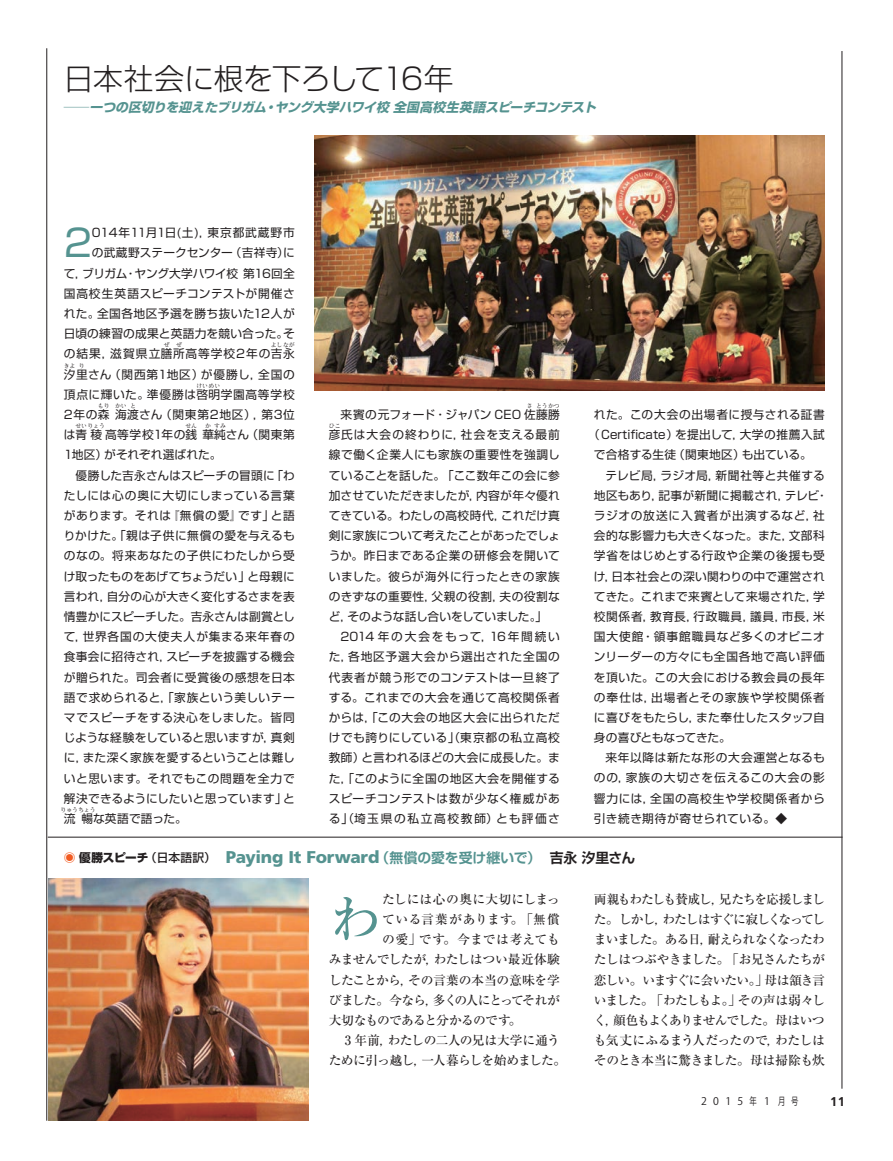
<style>
.page{position:relative;width:893px;height:1161px;background:#fff}
.page>*{position:absolute;margin:0;border:0;box-sizing:border-box;transform-origin:0 0}
.t1{font:500 53.1px "Ryumin Pro";color:#559390}
.t2{font:37.35px "Shin Go Pro";color:#559390}
.t3{font:300 29.7px "Shin Go Pro";letter-spacing:-.015em;color:#231f20}
.t4{font:900 16.95px "Frutigerlds Lat";letter-spacing:-.01em;color:#559390}
.t5{font:500 12.75px/20.2px "Ryumin Pro";letter-spacing:-.04em;color:#231f20;text-align:justify}
.t6{font:italic 700 12.75px "Shin Go Pro";color:#559390;scale:2 1}
.t7{font:500 12.75px "Ryumin Pro";letter-spacing:-.1em;color:#231f20}
.t8{font:500 12.75px "Ryumin Pro";letter-spacing:.005em;color:#231f20}
.t9{font:500 12.75px "Ryumin Pro";letter-spacing:.045em;color:#231f20}
.t10{font:500 12.75px "Ryumin Pro";letter-spacing:.01em;color:#231f20}
.t11{font:700 12.75px "Frutigerlds Lat";color:#231f20}
.t12{font:11.7px/20.2px "Shin Go Pro";letter-spacing:.035em;color:#231f20;text-align:justify}
.t13{font:11.7px "Shin Go Pro";letter-spacing:.015em;color:#231f20}
.t14{font:11.7px "Shin Go Pro";letter-spacing:.055em;color:#231f20}
.t15{font:11.7px "Shin Go Pro";letter-spacing:.01em;color:#231f20}
.t16{font:11.7px "Shin Go Pro";letter-spacing:.075em;color:#231f20}
.t17{font:11.7px "Shin Go Pro";letter-spacing:.005em;color:#231f20}
.t18{font:11.7px "Shin Go Pro";letter-spacing:.065em;color:#231f20}
.t19{font:11.7px "Shin Go Pro";color:#231f20}
.t20{font:11.7px "Shin Go Pro";letter-spacing:-.005em;color:#231f20}
.t21{font:11.7px "Shin Go Pro";letter-spacing:.07em;color:#231f20}
.t22{font:11.7px "Shin Go Pro";letter-spacing:.06em;color:#231f20}
.t23{font:11.7px "Shin Go Pro";letter-spacing:.08em;color:#231f20}
.t24{font:11.7px "Shin Go Pro";letter-spacing:-.025em;color:#231f20}
.t25{font:10.5px "Koz Go Pro";letter-spacing:.6em;color:#231f20}
.t26{font:5.85px "Ryumin Pro";color:#231f20}
.s1{font-family:"Shin Go Pro";font-weight:800;font-size:11.7px;color:#f25b21}
.s2{font-family:"Shin Go Pro";font-weight:800;font-size:11.7px;color:#231f20}
.s3{font-family:"Shin Go Pro";font-weight:500;font-size:11.7px;color:#231f20}
.s4{font-family:"Shin Go Pro De";font-weight:700;font-size:13.8px}
.s5{font-family:"Shin Go Pro De";font-weight:700;font-size:13.8px;color:#231f20}
</style>
<div class="page">
<hr style="left:842px;top:51px;width:1px;height:1038px;background:#231f20">
<hr style="left:47px;top:48px;width:1px;height:1072px;background:#231f20">
<hr style="left:48px;top:837px;width:794px;height:1px;background:#231f20">
<img style="left:315px;top:135px;width:510px;height:255px">
<img style="left:49px;top:878px;width:260px;height:242px">
<h3 class="t3" style="left:64px;top:54px;width:391px">日本社会に根を下ろして16年</h3>
<p class="t6" style="left:63px;top:97px;width:270px">─ 一つの区切りを迎えたブリガム・ヤング大学ハワイ校 全国高校生英語スピーチコンテスト</p>
<p class="t12" style="left:64px;top:221px;width:233px;text-align:right">014年11月1日(土)，東京都武蔵野市<br>の武蔵野ステークセンター（吉祥寺）に<br>て，ブリガム・ヤング大学ハワイ校 第16回全国高校生英語スピーチコンテストが開催された。全国各地区予選を勝ち抜いた12人が日頃の練習の成果と英語力を競い合った。その結果，滋賀県立膳所高等学校2年の吉永</p>
<h2 class="t2" style="left:64px;top:212px;width:30px">2</h2>
<p class="t26" style="left:164px;top:341px;width:7px">ぜ</p>
<p class="t26" style="left:176px;top:341px;width:7px">ぜ</p>
<p class="t26" style="left:271px;top:341px;width:26px">よしなが</p>
<p class="t14" style="left:64px;top:364px;width:233px">汐里さん（関西第1地区）が優勝し，全国の</p>
<p class="t26" style="left:64px;top:361px;width:13px">きよ</p>
<p class="t26" style="left:79px;top:361px;width:7px">り</p>
<p class="t14" style="left:64px;top:385px;width:233px">頂点に輝いた。準優勝は啓明学園高等学校</p>
<p class="t26" style="left:196px;top:381px;width:25px">けいめい</p>
<p class="t26" style="left:115px;top:401px;width:13px">かい</p>
<p class="t26" style="left:130px;top:401px;width:7px">と</p>
<p class="t12" style="left:64px;top:423px;width:233px">は青稜高等学校1年の銭華純さん（関東第</p>
<p class="t26" style="left:98px;top:401px;width:13px">もり</p>
<p class="t12" style="left:115px;top:403px;width:181px">海渡さん（関東第2地区），第3位</p>
<p class="t12" style="left:64px;top:403px;width:47px">2年の森</p>
<p class="t26" style="left:75px;top:421px;width:31px">せいりょう</p>
<p class="t26" style="left:185px;top:421px;width:13px">せん</p>
<p class="t26" style="left:205px;top:421px;width:7px">か</p>
<p class="t26" style="left:214px;top:421px;width:13px">すみ</p>
<p class="t15" style="left:64px;top:445px;width:159px">1地区）がそれぞれ選ばれた。</p>
<p class="t15" style="left:75px;top:465px;width:221px">優勝した吉永さんはスピーチの冒頭に「わ</p>
<p class="t14" style="left:64px;top:486px;width:233px">たしには心の奥に大切にしまっている言葉</p>
<p class="t18" style="left:64px;top:506px;width:233px">があります。それは『無償の愛』です」と語</p>
<p class="t12" style="left:64px;top:524px;width:233px">りかけた。「親は子供に無償の愛を与えるも</p>
<p class="t12" style="left:64px;top:544px;width:233px">のなの。将来あなたの子供にわたしから受</p>
<p class="t17" style="left:64px;top:566px;width:233px">け取ったものをあげてちょうだい」と母親に</p>
<p class="t13" style="left:64px;top:587px;width:233px">言われ，自分の心が大きく変化するさまを表</p>
<p class="t19" style="left:64px;top:607px;width:233px">情豊かにスピーチした。吉永さんは副賞とし</p>
<p class="t16" style="left:64px;top:627px;width:233px">て，世界各国の大使夫人が集まる来年春の</p>
<p class="t13" style="left:64px;top:647px;width:233px">食事会に招待され，スピーチを披露する機会</p>
<p class="t12" style="left:64px;top:665px;width:233px">が贈られた。司会者に受賞後の感想を日本</p>
<p class="t12" style="left:64px;top:686px;width:233px">語で求められると，「家族という美しいテー</p>
<p class="t12" style="left:64px;top:706px;width:233px">マでスピーチをする決心をしました。皆同</p>
<p class="t13" style="left:64px;top:728px;width:233px">じような経験をしていると思いますが，真剣</p>
<p class="t20" style="left:64px;top:748px;width:233px">に，また深く家族を愛するということは難し</p>
<p class="t12" style="left:64px;top:766px;width:233px">いと思います。それでもこの問題を全力で</p>
<p class="t12" style="left:64px;top:787px;width:233px">解決できるようにしたいと思っています」と</p>
<p class="t12" style="left:64px;top:807px;width:13px">流</p>
<p class="t26" style="left:61px;top:805px;width:37px">りゅうちょう</p>
<p class="t12" style="left:81px;top:807px;width:107px">暢な英語で語った。</p>
<p class="t26" style="left:527px;top:401px;width:7px">さ</p>
<p class="t26" style="left:536px;top:401px;width:25px">とうかつ</p>
<p class="t16" style="left:329px;top:425px;width:233px">彦氏は大会の終わりに，社会を支える最前</p>
<p class="t15" style="left:341px;top:405px;width:221px">来賓の元フォード・ジャパン CEO 佐藤勝</p>
<p class="t26" style="left:329px;top:421px;width:13px">ひこ</p>
<p class="t12" style="left:329px;top:443px;width:233px">線で働く企業人にも家族の重要性を強調していることを話した。「ここ数年この会に参加させていただきましたが，内容が年々優れてきている。わたしの高校時代，これだけ真剣に家族について考えたことがあったでしょうか。昨日まである企業の研修会を開いていました。彼らが海外に行ったときの家族のきずなの重要性，父親の役割，夫の役割など，そのような話し合いをしていました。」</p>
<p class="t12" style="left:329px;top:625px;width:233px;text-indent:12px">2014 年の大会をもって，16年間続いた，各地区予選大会から選出された全国の代表者が競う形でのコンテストは一旦終了する。これまでの大会を通じて高校関係者からは，「この大会の地区大会に出られただけでも誇りにしている」（東京都の私立高校教師）と言われるほどの大会に成長した。また，「このように全国の地区大会を開催するスピーチコンテストは数が少なく権威がある」（埼玉県の私立高校教師）とも評価さ</p>
<p class="t12" style="left:594px;top:403px;width:233px">れた。この大会の出場者に授与される証書</p>
<p class="t15" style="left:588px;top:425px;width:238px">（Certificate）を提出して，大学の推薦入試</p>
<p class="t15" style="left:594px;top:445px;width:219px">で合格する生徒（関東地区）も出ている。</p>
<p class="t12" style="left:606px;top:463px;width:221px">テレビ局，ラジオ局，新聞社等と共催する</p>
<p class="t17" style="left:594px;top:486px;width:235px">地区もあり，記事が新聞に掲載され，テレビ・</p>
<p class="t21" style="left:594px;top:506px;width:233px">ラジオの放送に入賞者が出演するなど，社</p>
<p class="t13" style="left:594px;top:526px;width:233px">会的な影響力も大きくなった。また，文部科</p>
<p class="t14" style="left:594px;top:546px;width:233px">学省をはじめとする行政や企業の後援も受</p>
<p class="t12" style="left:594px;top:564px;width:233px">け，日本社会との深い関わりの中で運営され</p>
<p class="t13" style="left:594px;top:587px;width:233px">てきた。これまで来賓として来場された，学</p>
<p class="t14" style="left:594px;top:607px;width:233px">校関係者，教育長，行政職員，議員，市長，米</p>
<p class="t22" style="left:594px;top:627px;width:233px">国大使館・領事館職員など多くのオピニオ</p>
<p class="t12" style="left:594px;top:645px;width:233px">ンリーダーの方々にも全国各地で高い評価</p>
<p class="t12" style="left:594px;top:665px;width:233px">を頂いた。この大会における教会員の長年</p>
<p class="t16" style="left:594px;top:688px;width:233px">の奉仕は，出場者とその家族や学校関係者</p>
<p class="t13" style="left:594px;top:708px;width:233px">に喜びをもたらし，また奉仕したスタッフ自</p>
<p class="t24" style="left:594px;top:728px;width:138px">身の喜びともなってきた。</p>
<p class="t12" style="left:606px;top:746px;width:221px">来年以降は新たな形の大会運営となるも</p>
<p class="t23" style="left:594px;top:768px;width:233px">のの，家族の大切さを伝えるこの大会の影</p>
<p class="t16" style="left:594px;top:788px;width:233px">響力には，全国の高校生や学校関係者から</p>
<p class="t12" style="left:594px;top:807px;width:195px">引き続き期待が寄せられている。◆</p>
<h3 class="t4" style="left:64px;top:844px;width:573px"><span class="s1">◉</span> <span class="s2">優勝スピーチ</span><span class="s3">（日本語訳）</span> Paying It Forward<span class="s4">（無償の愛を受け継いで）</span> <span class="s5">吉永汐里さん</span></h3>
<h1 class="t1" style="left:329px;top:878px;width:55px">わ</h1>
<p class="t8" style="left:382px;top:889px;width:179px">たしには心の奥に大切にしまっ</p>
<p class="t9" style="left:382px;top:909px;width:179px">ている言葉があります。「無償</p>
<p class="t10" style="left:382px;top:929px;width:179px">の愛」です。今までは考えても</p>
<p class="t5" style="left:329px;top:948px;width:233px">みませんでしたが，わたしはつい最近体験</p>
<p class="t5" style="left:329px;top:969px;width:233px">したことから，その言葉の本当の意味を学</p>
<p class="t7" style="left:329px;top:990px;width:233px">びました。今なら，多くの人にとってそれが</p>
<p class="t5" style="left:329px;top:1009px;width:194px">大切なものであると分かるのです。</p>
<p class="t5" style="left:345px;top:1029px;width:217px">3 年前，わたしの二人の兄は大学に通う</p>
<p class="t5" style="left:329px;top:1049px;width:239px">ために引っ越し，一人暮らしを始めました。</p>
<p class="t5" style="left:594px;top:888px;width:233px">両親もわたしも賛成し，兄たちを応援しました。しかし，わたしはすぐに寂しくなってしまいました。ある日，耐えられなくなったわたしはつぶやきました。「お兄さんたちが恋しい。いますぐに会いたい。」母は頷き言いました。「わたしもよ。」その声は弱々しく，顔色もよくありませんでした。母はいつも気丈にふるまう人だったので，わたしはそのとき本当に驚きました。母は掃除も炊</p>
<p class="t25" style="left:701px;top:1094px;width:99px">2015年 1 月号</p>
<p class="t11" style="left:830px;top:1091px;width:16px">11</p>
</div>
